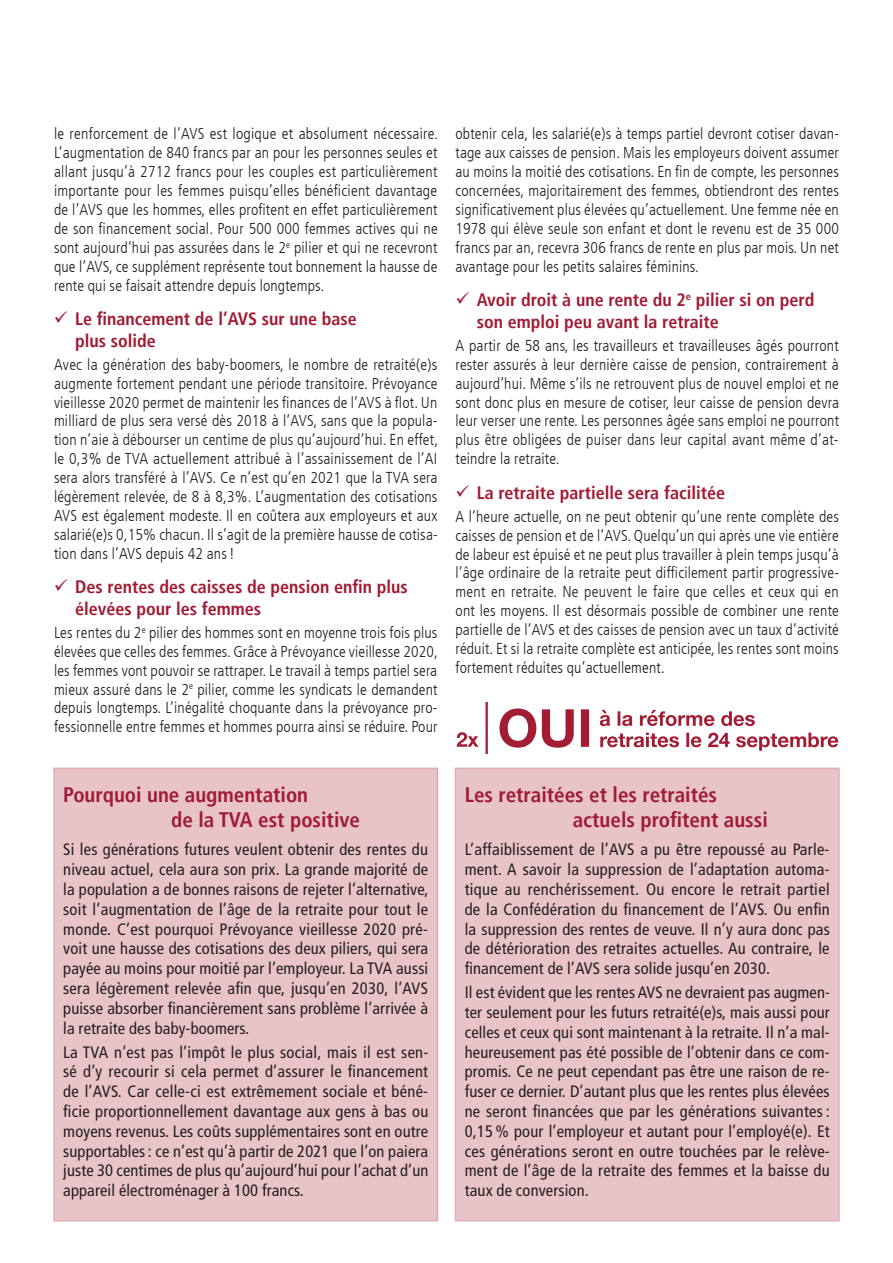
<style>
.page{position:relative;width:893px;height:1263px;background:#fff}
.page>*{position:absolute;margin:0;border:0;box-sizing:border-box;transform-origin:0 0}
.t1{font:700 condensed 21px/25.2px "Frutiger LT";color:#a11b34}
.t2{font:700 condensed 18px/21.6px "Frutiger LT";color:#a11b34}
.t3{font:condensed 16.5px/19.8px "Frutiger LT";letter-spacing:.01em;color:#231f20;text-align:justify}
.t4{font:300 condensed 15.75px/18.9px "Frutiger LT";letter-spacing:.01em;color:#231f20;text-align:justify}
</style>
<div class="page">
<div style="left:54px;top:768px;width:383px;height:453px;background:#e8c4c9"></div>
<div style="left:53px;top:767px;width:385px;height:454px;border:2px solid #dfaeb6"></div>
<div style="left:455px;top:768px;width:384px;height:453px;background:#e8c4c9"></div>
<div style="left:455px;top:767px;width:385px;height:454px;border:2px solid #dfaeb6"></div>
<svg style="left:456px;top:702px;width:383px;height:52px"></svg>
<p class="t4" style="left:54px;top:125px;width:386px">le renforcement de l’AVS est logique et absolument nécessaire.<br>L’augmentation de 840 francs par an pour les personnes seules et allant jusqu’à 2712 francs pour les couples est particulièrement importante pour les femmes puisqu’elles bénéficient davantage de l’AVS que les hommes, elles profitent en effet particulièrement de son financement social. Pour 500 000 femmes actives qui ne sont aujourd’hui pas assurées dans le 2<sup>e</sup> pilier et qui ne recevront que l’AVS, ce supplément représente tout bonnement la hausse de rente qui se faisait attendre depuis longtemps.</p>
<p class="t2" style="left:75px;top:308px;width:283px">Le financement de l’AVS sur une base plus solide</p>
<p class="t4" style="left:54px;top:355px;width:386px">Avec la génération des baby-boomers, le nombre de retraité(e)s augmente fortement pendant une période transitoire. Prévoyance vieillesse 2020 permet de maintenir les finances de l’AVS à flot. Un milliard de plus sera versé dès 2018 à l’AVS, sans que la popula&shy;tion n’aie à débourser un centime de plus qu’aujourd’hui. En effet, le 0,3% de TVA actuellement attribué à l’assainissement de l’AI sera alors transféré à l’AVS. Ce n’est qu’en 2021 que la TVA sera légèrement relevée, de 8 à 8,3%. L’augmentation des cotisations AVS est également modeste. Il en coûtera aux employeurs et aux salarié(e)s 0,15% chacun. Il s’agit de la première hausse de cotisa&shy;tion dans l’AVS depuis 42 ans!</p>
<p class="t2" style="left:75px;top:576px;width:334px">Des rentes des caisses de pension enfin plus élevées pour les femmes</p>
<p class="t4" style="left:54px;top:623px;width:385px">Les rentes du 2<sup>e</sup> pilier des hommes sont en moyenne trois fois plus élevées que celles des femmes. Grâce à Prévoyance vieillesse 2020, les femmes vont pouvoir se rattraper. Le travail à temps partiel sera mieux assuré dans le 2<sup>e</sup> pilier, comme les syndicats le demandent depuis longtemps. L’inégalité choquante dans la prévoyance pro&shy;fessionnelle entre femmes et hommes pourra ainsi se réduire. Pour</p>
<p class="t4" style="left:455px;top:125px;width:385px">obtenir cela, les salarié(e)s à temps partiel devront cotiser davan&shy;tage aux caisses de pension. Mais les employeurs doivent assumer au moins la moitié des cotisations. En fin de compte, les personnes concernées, majoritairement des femmes, obtiendront des rentes significativement plus élevées qu’actuellement. Une femme née en 1978 qui élève seule son enfant et dont le revenu est de 35 000 francs par an, recevra 306 francs de rente en plus par mois. Un net avantage pour les petits salaires féminins.</p>
<p class="t2" style="left:477px;top:289px;width:339px">Avoir droit à une rente du 2<sup>e</sup> pilier si on perd son emploi peu avant la retraite</p>
<p class="t4" style="left:455px;top:336px;width:385px">A partir de 58 ans, les travailleurs et travailleuses âgés pourront rester assurés à leur dernière caisse de pension, contrairement à aujourd’hui. Même s’ils ne retrouvent plus de nouvel emploi et ne sont donc plus en mesure de cotiser, leur caisse de pension devra leur verser une rente. Les personnes âgée sans emploi ne pourront plus être obligées de puiser dans leur capital avant même d’at&shy;teindre la retraite.</p>
<p class="t2" style="left:477px;top:482px;width:250px">La retraite partielle sera facilitée</p>
<p class="t4" style="left:455px;top:507px;width:385px">A l’heure actuelle, on ne peut obtenir qu’une rente complète des caisses de pension et de l’AVS. Quelqu’un qui après une vie entière de labeur est épuisé et ne peut plus travailler à plein temps jusqu’à l’âge ordinaire de la retraite peut difficilement partir progressive&shy;ment en retraite. Ne peuvent le faire que celles et ceux qui en ont les moyens. Il est désormais possible de combiner une rente partielle de l’AVS et des caisses de pension avec un taux d’activité réduit. Et si la retraite complète est anticipée, les rentes sont moins fortement réduites qu’actuellement.</p>
<h1 class="t1" style="left:171px;top:782px;width:190px;text-indent:-108px">Pourquoi une augmentation<br>de la TVA est positive</h1>
<p class="t3" style="left:63px;top:840px;width:367px">Si les générations futures veulent obtenir des rentes du niveau actuel, cela aura son prix. La grande majorité de la population a de bonnes raisons de rejeter l’alternative, soit l’augmentation de l’âge de la retraite pour tout le monde. C’est pourquoi Prévoyance vieillesse 2020 pré&shy;voit une hausse des cotisations des deux piliers, qui sera payée au moins pour moitié par l’employeur. La TVA aussi sera légèrement relevée afin que, jusqu’en 2030, l’AVS puisse absorber financièrement sans problème l’arrivée à la retraite des baby-boomers.</p>
<p class="t3" style="left:63px;top:1042px;width:367px">La TVA n’est pas l’impôt le plus social, mais il est sen&shy;sé d’y recourir si cela permet d’assurer le financement de l’AVS. Car celle-ci est extrêmement sociale et béné&shy;ficie proportionnellement davantage aux gens à bas ou moyens revenus. Les coûts supplémentaires sont en outre supportables: ce n’est qu’à partir de 2021 que l’on paiera juste 30 centimes de plus qu’aujourd’hui pour l’achat d’un appareil électroménager à 100 francs.</p>
<h1 class="t1" style="left:573px;top:782px;width:197px;text-indent:-108px">Les retraitées et les retraités actuels profitent aussi</h1>
<p class="t3" style="left:465px;top:840px;width:367px">L’affaiblissement de l’AVS a pu être repoussé au Parle&shy;ment. A savoir la suppression de l’adaptation automa&shy;tique au renchérissement. Ou encore le retrait partiel de la Confédération du financement de l’AVS. Ou enfin la suppression des rentes de veuve. Il n’y aura donc pas de détérioration des retraites actuelles. Au contraire, le financement de l’AVS sera solide jusqu’en 2030.</p>
<p class="t3" style="left:465px;top:983px;width:367px">Il est évident que les rentes AVS ne devraient pas augmen&shy;ter seulement pour les futurs retraité(e)s, mais aussi pour celles et ceux qui sont maintenant à la retraite. Il n’a mal&shy;heureusement pas été possible de l’obtenir dans ce com&shy;promis. Ce ne peut cependant pas être une raison de re&shy;fuser ce dernier. D’autant plus que les rentes plus élevées ne seront financées que par les générations suivantes :<br>0,15 % pour l’employeur et autant pour l’employé(e). Et ces générations seront en outre touchées par le relève&shy;ment de l’âge de la retraite des femmes et la baisse du taux de conversion.</p>
</div>
